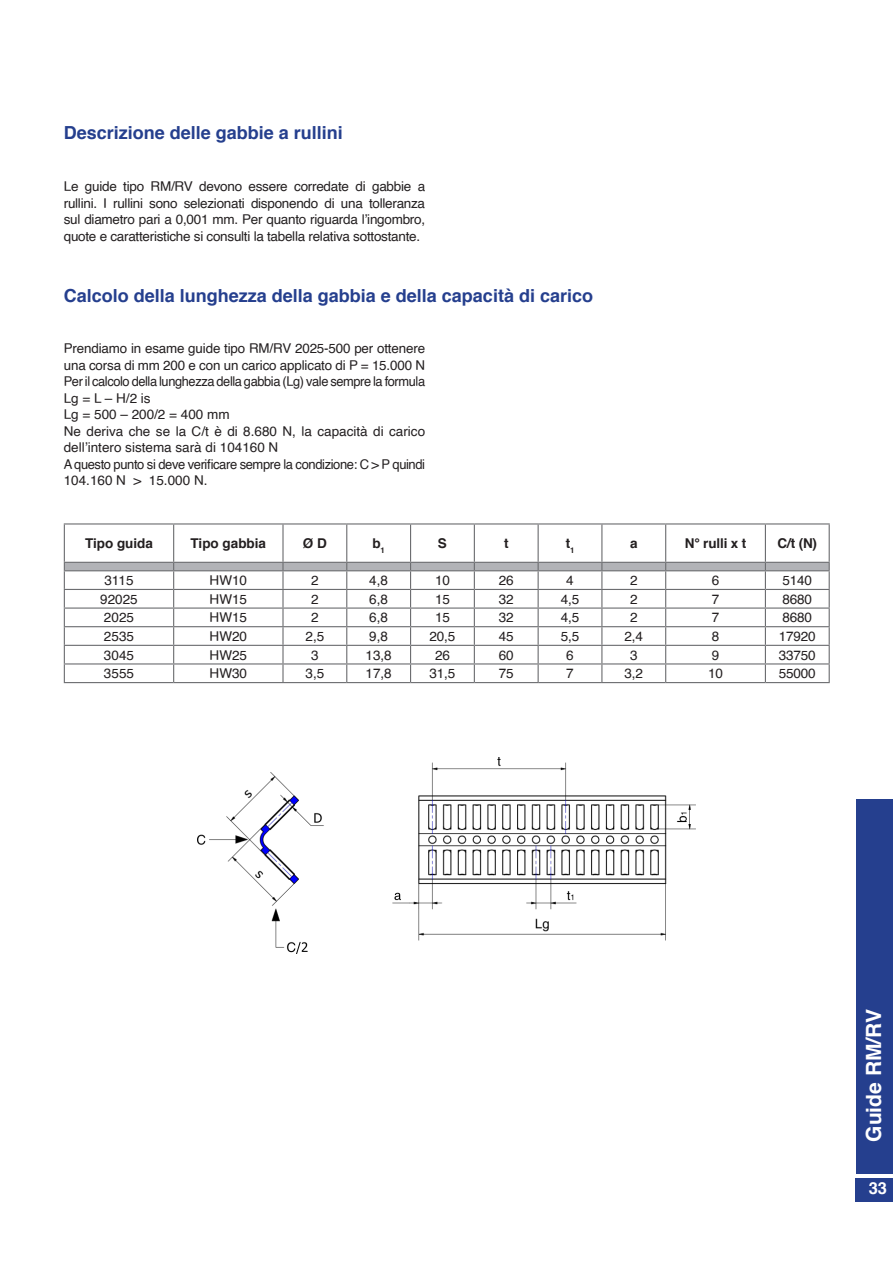
<style>
.page{position:relative;width:893px;height:1263px;background:#fff}
.page>*{position:absolute;margin:0;border:0;box-sizing:border-box;transform-origin:0 0}
.Überschrift_H1_weiss{font:700 21px "Helvetica";color:#fff}
.Überschrift_H2-2{font:700 18px "Helvetica";color:#253f8e}
.t1{font:700 16.5px "Helvetica";color:#fff}
.Einfachter_Text{font:13.5px/16.5px "Helvetica";letter-spacing:-.01em;color:#231f20}
.Einfachter_Text-2{font:13.5px "Helvetica";letter-spacing:-.03em;color:#231f20;scale:.95 1}
.Einfachter_Text-3{font:13.5px "Helvetica";letter-spacing:-.03em;color:#231f20;scale:.96 1}
.Einfachter_Text-4{font:700 13.5px "Helvetica";color:#231f20}
</style>
<div class="page">
<div style="left:856px;top:1178px;width:37px;height:23px;background:#253f8e"></div>
<div style="left:856px;top:799px;width:37px;height:374px;background:#253f8e"></div>
<img style="left:197px;top:757px;width:498px;height:196px">
<hr style="left:64px;top:523px;width:110px;height:1px;background:#6c6d70">
<hr style="left:64px;top:524px;width:1px;height:38px;background:#6c6d70">
<hr style="left:174px;top:523px;width:109px;height:1px;background:#6c6d70">
<hr style="left:173px;top:524px;width:1px;height:38px;background:#6c6d70">
<hr style="left:283px;top:523px;width:64px;height:1px;background:#6c6d70">
<hr style="left:282px;top:524px;width:2px;height:38px;background:#6c6d70">
<hr style="left:347px;top:523px;width:64px;height:1px;background:#6c6d70">
<hr style="left:346px;top:524px;width:1px;height:38px;background:#6c6d70">
<hr style="left:411px;top:523px;width:63px;height:1px;background:#6c6d70">
<hr style="left:410px;top:524px;width:1px;height:38px;background:#6c6d70">
<hr style="left:474px;top:523px;width:64px;height:1px;background:#6c6d70">
<hr style="left:474px;top:524px;width:1px;height:38px;background:#6c6d70">
<hr style="left:538px;top:523px;width:64px;height:1px;background:#6c6d70">
<hr style="left:538px;top:524px;width:1px;height:38px;background:#6c6d70">
<hr style="left:602px;top:523px;width:64px;height:1px;background:#6c6d70">
<hr style="left:601px;top:524px;width:1px;height:38px;background:#6c6d70">
<hr style="left:666px;top:523px;width:99px;height:1px;background:#6c6d70">
<hr style="left:665px;top:524px;width:1px;height:38px;background:#6c6d70">
<hr style="left:765px;top:523px;width:65px;height:1px;background:#6c6d70">
<hr style="left:765px;top:524px;width:1px;height:38px;background:#6c6d70">
<hr style="left:829px;top:524px;width:1px;height:38px;background:#6c6d70">
<svg style="left:64px;top:562px;width:766px;height:120px"></svg>
<hr style="left:64px;top:682px;width:110px;height:1px;background:#6c6d70">
<hr style="left:174px;top:682px;width:109px;height:1px;background:#6c6d70">
<hr style="left:283px;top:682px;width:64px;height:1px;background:#6c6d70">
<hr style="left:347px;top:682px;width:64px;height:1px;background:#6c6d70">
<hr style="left:411px;top:682px;width:63px;height:1px;background:#6c6d70">
<hr style="left:474px;top:682px;width:64px;height:1px;background:#6c6d70">
<hr style="left:538px;top:682px;width:64px;height:1px;background:#6c6d70">
<hr style="left:602px;top:682px;width:64px;height:1px;background:#6c6d70">
<hr style="left:666px;top:682px;width:99px;height:1px;background:#6c6d70">
<hr style="left:765px;top:682px;width:65px;height:1px;background:#6c6d70">
<p class="Überschrift_H2-2" style="left:64px;top:119px;width:281px">Descrizione delle gabbie a rullini</p>
<p class="Einfachter_Text" style="left:64px;top:179px;width:363px;text-align:justify">Le guide tipo RM/RV devono essere corredate di gabbie a rullini. I rullini sono selezionati disponendo di una tolleranza sul diametro pari a 0,001 mm. Per quanto riguarda l’ingombro, quote e caratteristiche si consulti la tabella relativa sottostante.</p>
<p class="Überschrift_H2-2" style="left:64px;top:281px;width:531px">Calcolo della lunghezza della gabbia e della capacità di carico</p>
<p class="Einfachter_Text" style="left:64px;top:341px;width:363px">Prendiamo in esame guide tipo RM/RV 2025-500 per ottenere una corsa di mm 200 e con un carico applicato di P = 15.000 N</p>
<p class="Einfachter_Text-2" style="left:64px;top:371px;width:382px">Per il calcolo della lunghezza della gabbia (Lg) vale sempre la formula</p>
<p class="Einfachter_Text" style="left:64px;top:390px;width:88px">Lg = L – H/2 is</p>
<p class="Einfachter_Text" style="left:64px;top:407px;width:167px">Lg = 500 – 200/2 = 400 mm</p>
<p class="Einfachter_Text" style="left:64px;top:423px;width:363px">Ne deriva che se la C/t è di 8.680 N, la capacità di carico dell’intero sistema sarà di 104160 N</p>
<p class="Einfachter_Text-3" style="left:64px;top:454px;width:378px">A questo punto si deve verificare sempre la condizione: C &gt; P quindi</p>
<p class="Einfachter_Text" style="left:64px;top:473px;width:145px">104.160 N &gt; 15.000 N.</p>
<p class="Einfachter_Text-4" style="left:85px;top:532px;width:70px">Tipo guida</p>
<p class="Einfachter_Text-4" style="left:191px;top:532px;width:77px">Tipo gabbia</p>
<p class="Einfachter_Text-4" style="left:303px;top:532px;width:26px">Ø D</p>
<p class="Einfachter_Text-4" style="left:372px;top:532px;width:14px">b<sub>1</sub></p>
<p class="Einfachter_Text-4" style="left:438px;top:532px;width:11px">S</p>
<p class="Einfachter_Text-4" style="left:504px;top:532px;width:6px">t</p>
<p class="Einfachter_Text-4" style="left:566px;top:532px;width:10px">t<sub>1</sub></p>
<p class="Einfachter_Text-4" style="left:630px;top:532px;width:9px">a</p>
<p class="Einfachter_Text-4" style="left:685px;top:532px;width:63px">N° rulli x t</p>
<p class="Einfachter_Text-4" style="left:777px;top:532px;width:41px">C/t (N)</p>
<p class="Einfachter_Text" style="left:104px;top:573px;width:31px">3115</p>
<p class="Einfachter_Text" style="left:210px;top:573px;width:39px">HW10</p>
<p class="Einfachter_Text" style="left:311px;top:573px;width:9px">2</p>
<p class="Einfachter_Text" style="left:369px;top:573px;width:20px">4,8</p>
<p class="Einfachter_Text" style="left:435px;top:573px;width:16px">10</p>
<p class="Einfachter_Text" style="left:499px;top:573px;width:16px">26</p>
<p class="Einfachter_Text" style="left:566px;top:573px;width:9px">4</p>
<p class="Einfachter_Text" style="left:630px;top:573px;width:9px">2</p>
<p class="Einfachter_Text" style="left:712px;top:573px;width:9px">6</p>
<p class="Einfachter_Text" style="left:782px;top:573px;width:31px">5140</p>
<p class="Einfachter_Text" style="left:100px;top:591px;width:39px">92025</p>
<p class="Einfachter_Text" style="left:210px;top:591px;width:39px">HW15</p>
<p class="Einfachter_Text" style="left:311px;top:591px;width:9px">2</p>
<p class="Einfachter_Text" style="left:369px;top:591px;width:20px">6,8</p>
<p class="Einfachter_Text" style="left:435px;top:591px;width:16px">15</p>
<p class="Einfachter_Text" style="left:499px;top:591px;width:16px">32</p>
<p class="Einfachter_Text" style="left:561px;top:591px;width:20px">4,5</p>
<p class="Einfachter_Text" style="left:630px;top:591px;width:9px">2</p>
<p class="Einfachter_Text" style="left:712px;top:591px;width:9px">7</p>
<p class="Einfachter_Text" style="left:782px;top:591px;width:31px">8680</p>
<p class="Einfachter_Text" style="left:104px;top:610px;width:32px">2025</p>
<p class="Einfachter_Text" style="left:210px;top:610px;width:39px">HW15</p>
<p class="Einfachter_Text" style="left:311px;top:610px;width:9px">2</p>
<p class="Einfachter_Text" style="left:369px;top:610px;width:20px">6,8</p>
<p class="Einfachter_Text" style="left:435px;top:610px;width:16px">15</p>
<p class="Einfachter_Text" style="left:499px;top:610px;width:16px">32</p>
<p class="Einfachter_Text" style="left:561px;top:610px;width:20px">4,5</p>
<p class="Einfachter_Text" style="left:630px;top:610px;width:9px">2</p>
<p class="Einfachter_Text" style="left:712px;top:610px;width:9px">7</p>
<p class="Einfachter_Text" style="left:782px;top:610px;width:31px">8680</p>
<p class="Einfachter_Text" style="left:104px;top:628px;width:32px">2535</p>
<p class="Einfachter_Text" style="left:210px;top:628px;width:39px">HW20</p>
<p class="Einfachter_Text" style="left:305px;top:628px;width:20px">2,5</p>
<p class="Einfachter_Text" style="left:369px;top:628px;width:20px">9,8</p>
<p class="Einfachter_Text" style="left:429px;top:628px;width:27px">20,5</p>
<p class="Einfachter_Text" style="left:499px;top:628px;width:16px">45</p>
<p class="Einfachter_Text" style="left:561px;top:628px;width:20px">5,5</p>
<p class="Einfachter_Text" style="left:625px;top:628px;width:20px">2,4</p>
<p class="Einfachter_Text" style="left:712px;top:628px;width:9px">8</p>
<p class="Einfachter_Text" style="left:779px;top:628px;width:38px">17920</p>
<p class="Einfachter_Text" style="left:104px;top:647px;width:32px">3045</p>
<p class="Einfachter_Text" style="left:210px;top:647px;width:39px">HW25</p>
<p class="Einfachter_Text" style="left:311px;top:647px;width:9px">3</p>
<p class="Einfachter_Text" style="left:366px;top:647px;width:28px">13,8</p>
<p class="Einfachter_Text" style="left:435px;top:647px;width:16px">26</p>
<p class="Einfachter_Text" style="left:499px;top:647px;width:16px">60</p>
<p class="Einfachter_Text" style="left:566px;top:647px;width:9px">6</p>
<p class="Einfachter_Text" style="left:630px;top:647px;width:9px">3</p>
<p class="Einfachter_Text" style="left:712px;top:647px;width:9px">9</p>
<p class="Einfachter_Text" style="left:779px;top:647px;width:38px">33750</p>
<p class="Einfachter_Text" style="left:104px;top:666px;width:32px">3555</p>
<p class="Einfachter_Text" style="left:210px;top:666px;width:39px">HW30</p>
<p class="Einfachter_Text" style="left:305px;top:666px;width:20px">3,5</p>
<p class="Einfachter_Text" style="left:366px;top:666px;width:28px">17,8</p>
<p class="Einfachter_Text" style="left:429px;top:666px;width:27px">31,5</p>
<p class="Einfachter_Text" style="left:499px;top:666px;width:16px">75</p>
<p class="Einfachter_Text" style="left:566px;top:666px;width:9px">7</p>
<p class="Einfachter_Text" style="left:625px;top:666px;width:20px">3,2</p>
<p class="Einfachter_Text" style="left:708px;top:666px;width:16px">10</p>
<p class="Einfachter_Text" style="left:779px;top:666px;width:38px">55000</p>
<p class="Überschrift_H1_weiss" style="left:857px;top:1142px;width:134px;rotate:-90deg">Guide RM/RV</p>
<p class="t1" style="left:869px;top:1175px;width:20px">33</p>
</div>
